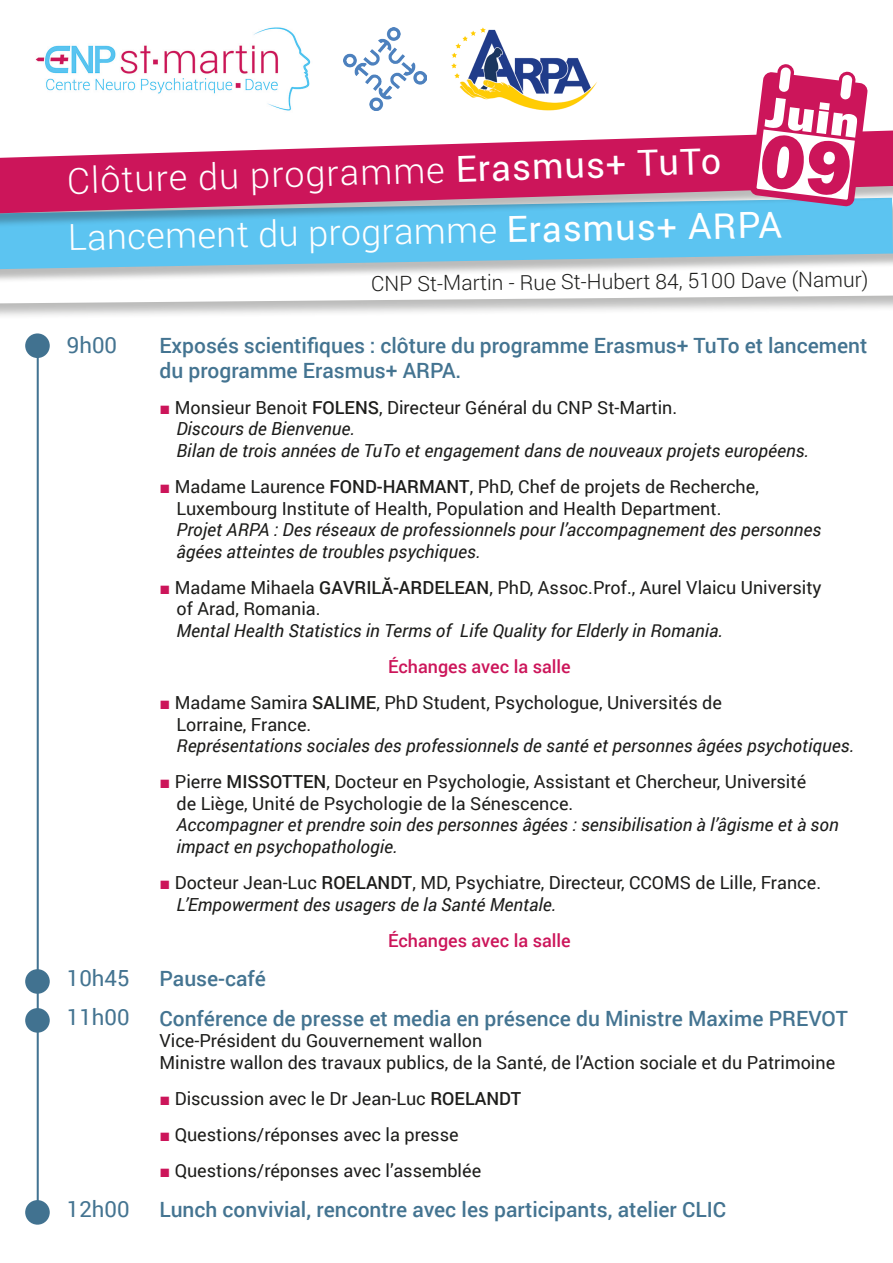
<style>
.page{position:relative;width:893px;height:1263px;background:#fff}
.page>*{position:absolute;margin:0;border:0;box-sizing:border-box;transform-origin:0 0}
.t1{font:300 36px "Roboto";color:#fff}
.t2{font:22.2px "Roboto";color:#447491}
.t3{font:500 21px/25.2px "Roboto";color:#447491}
.t4{font:300 21px "Roboto";color:#1d1d1b}
.t5{font:18px "Roboto";color:#1d1d1b}
.t6{font:italic 18px/21.6px "Roboto";color:#1d1d1b}
.t7{font:500 18px "Roboto";color:#cc155a}
.s1{font-weight:400}
.s2{font-family:"Arial";color:#cc155a}
.s3{font-weight:500}
</style>
<div class="page">
<div style="left:0;top:261px;width:893px;height:58px;background:#1d1d1b;opacity:.3"></div>
<svg style="left:0;top:283px;width:893px;height:20px"></svg>
<img style="left:35px;top:27px;width:309px;height:84px">
<img style="left:451px;top:28px;width:146px;height:83px">
<img style="left:344px;top:28px;width:82px;height:83px">
<div style="left:0;top:200px;width:893px;height:83px;background:#1d1d1b;opacity:.3"></div>
<svg style="left:0;top:228px;width:893px;height:41px;background:#70c5e9"></svg>
<div style="left:0;top:132px;width:893px;height:96px;background:#1d1d1b;opacity:.3"></div>
<svg style="left:0;top:130px;width:893px;height:84px;fill:#cc155a"></svg>
<svg style="left:749px;top:64px;width:119px;height:143px"></svg>
<hr style="left:37px;top:356px;width:2px;height:866px;background:#437392">
<div style="left:25px;top:333px;width:25px;height:25px;background:#417290;border-radius:50%"></div>
<div style="left:25px;top:969px;width:25px;height:25px;background:#417290;border-radius:50%"></div>
<div style="left:25px;top:1008px;width:25px;height:25px;background:#417290;border-radius:50%"></div>
<div style="left:25px;top:1200px;width:25px;height:25px;background:#417290;border-radius:50%"></div>
<h1 class="t1" style="left:66px;top:157px;width:656px;rotate:-2deg">Clôture du programme <span class="s1">Erasmus+ TuTo</span></h1>
<h1 class="t1" style="left:67px;top:212px;width:716px;rotate:-1deg">Lancement du programme <span class="s1">Erasmus+ ARPA</span></h1>
<p class="t2" style="left:67px;top:329px;width:52px">9h00</p>
<p class="t2" style="left:67px;top:963px;width:64px">10h45</p>
<p class="t2" style="left:67px;top:1002px;width:64px">11h00</p>
<p class="t2" style="left:67px;top:1194px;width:64px">12h00</p>
<p class="t4" style="left:371px;top:271px;width:499px;rotate:-1deg">CNP St-Martin - Rue St-Hubert 84, 5100 Dave (Namur)</p>
<p class="t3" style="left:159px;top:332px;width:709px">Exposés scientifiques : clôture du programme Erasmus+ TuTo et lancement du programme Erasmus+ ARPA.</p>
<p class="t5" style="left:159px;top:395px;width:519px"><span class="s2">■</span> Monsieur Benoit <span class="s3">FOLENS</span>, Directeur Général du CNP St-Martin.</p>
<p class="t6" style="left:176px;top:417px;width:180px">Discours de Bienvenue.</p>
<p class="t6" style="left:176px;top:439px;width:634px">Bilan de trois années de TuTo et engagement dans de nouveaux projets européens.</p>
<p class="t5" style="left:159px;top:474px;width:601px"><span class="s2">■</span> Madame Laurence <span class="s3">FOND-HARMANT</span>, PhD, Chef de projets de Recherche,</p>
<p class="t5" style="left:176px;top:495px;width:547px">Luxembourg Institute of Health, Population and Health Department.</p>
<p class="t6" style="left:176px;top:518px;width:646px">Projet ARPA : Des réseaux de professionnels pour l’accompagnement des personnes âgées atteintes de troubles psychiques.</p>
<p class="t5" style="left:159px;top:575px;width:664px"><span class="s2">■</span> Madame Mihaela <span class="s3">GAVRILĂ-ARDELEAN</span>, PhD, Assoc.Prof., Aurel Vlaicu University</p>
<p class="t5" style="left:176px;top:596px;width:146px">of Arad, Romania.</p>
<p class="t6" style="left:176px;top:619px;width:548px">Mental Health Statistics in Terms of Life Quality for Elderly in Romania.</p>
<p class="t7" style="left:388px;top:654px;width:184px">Échanges avec la salle</p>
<p class="t5" style="left:159px;top:690px;width:564px"><span class="s2">■</span> Madame Samira <span class="s3">SALIME</span>, PhD Student, Psychologue, Universités de</p>
<p class="t5" style="left:176px;top:711px;width:136px">Lorraine, France.</p>
<p class="t6" style="left:176px;top:734px;width:679px">Représentations sociales des professionnels de santé et personnes âgées psychotiques.</p>
<p class="t5" style="left:159px;top:769px;width:648px"><span class="s2">■</span> Pierre <span class="s3">MISSOTTEN</span>, Docteur en Psychologie, Assistant et Chercheur, Université</p>
<p class="t5" style="left:176px;top:791px;width:398px">de Liège, Unité de Psychologie de la Sénescence.</p>
<p class="t6" style="left:176px;top:813px;width:664px">Accompagner et prendre soin des personnes âgées : sensibilisation à l’âgisme et à son impact en psychopathologie.</p>
<p class="t5" style="left:159px;top:870px;width:663px"><span class="s2">■</span> Docteur Jean-Luc <span class="s3">ROELANDT</span>, MD, Psychiatre, Directeur, CCOMS de Lille, France.</p>
<p class="t6" style="left:176px;top:893px;width:381px">L’Empowerment des usagers de la Santé Mentale.</p>
<p class="t7" style="left:388px;top:927px;width:184px">Échanges avec la salle</p>
<p class="t3" style="left:159px;top:965px;width:108px">Pause-café</p>
<p class="t3" style="left:159px;top:1005px;width:690px">Conférence de presse et media en présence du Ministre Maxime PREVOT</p>
<p class="t5" style="left:159px;top:1028px;width:324px">Vice-Président du Gouvernement wallon</p>
<p class="t5" style="left:159px;top:1050px;width:677px">Ministre wallon des travaux publics, de la Santé, de l’Action sociale et du Patrimoine</p>
<p class="t5" style="left:159px;top:1086px;width:363px"><span class="s2">■</span> Discussion avec le Dr Jean-Luc <span class="s3">ROELANDT</span></p>
<p class="t5" style="left:159px;top:1122px;width:301px"><span class="s2">■</span> Questions/réponses avec la presse</p>
<p class="t5" style="left:159px;top:1158px;width:323px"><span class="s2">■</span> Questions/réponses avec l’assemblée</p>
<p class="t3" style="left:159px;top:1196px;width:568px">Lunch convivial, rencontre avec les participants, atelier CLIC</p>
</div>
